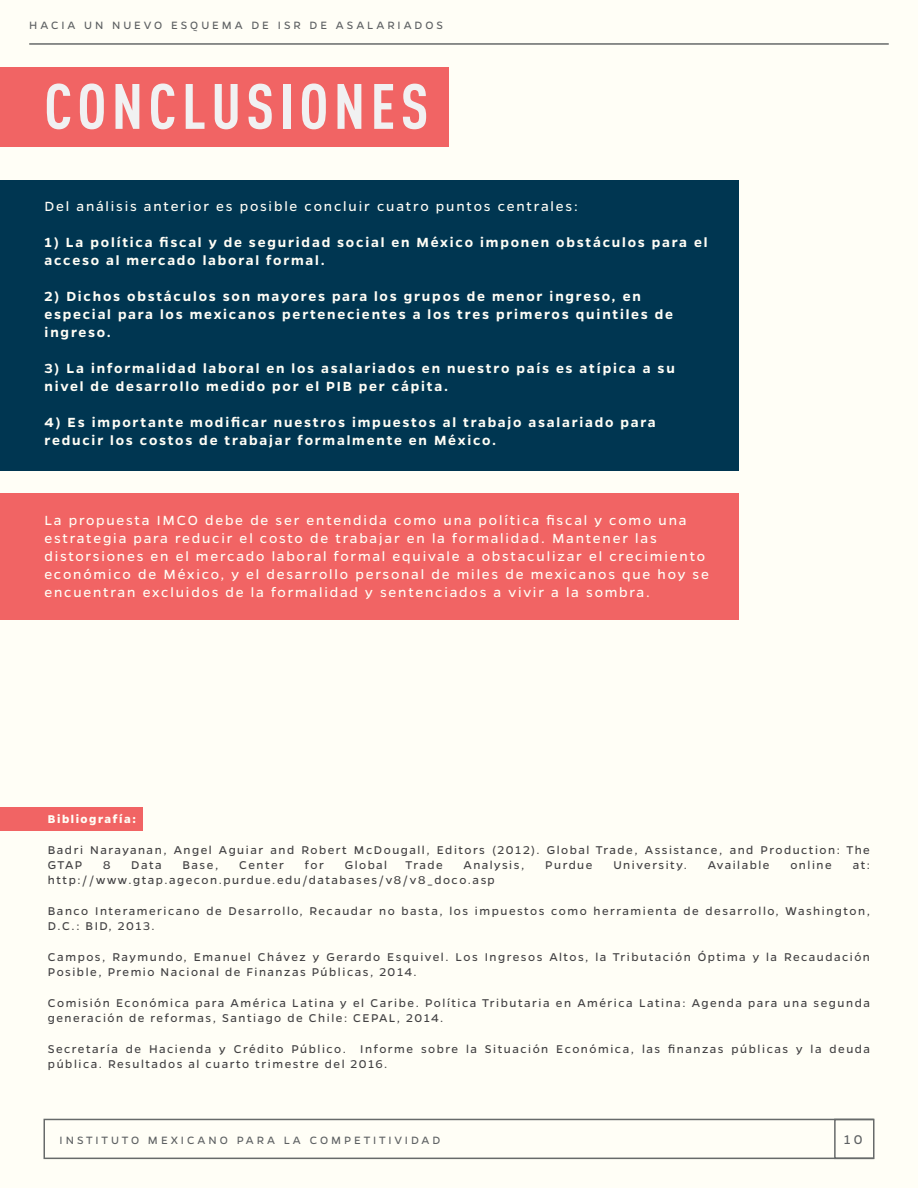
<style>
.page{position:relative;width:918px;height:1188px;background:#fffef6}
.page>*{position:absolute;margin:0;border:0;box-sizing:border-box;transform-origin:0 0}
.t1{font:700 63px "DIN Cond";letter-spacing:.085em;color:#f1f1f2}
.t2{font:600 15px/18px "Gentona";letter-spacing:.12em;color:#fffef6}
.t3{font:15px/18px "Gentona";letter-spacing:.12em;color:#fffef6}
.t4{font:14.25px "Gentona";color:#5e6163}
.t5{font:12.75px/15.3px "Gentona";letter-spacing:.12em;color:#414042}
.t6{font:700 12.75px "Gentona";letter-spacing:.125em;color:#fffef6}
.t7{font:12px "Gentona";letter-spacing:.245em;color:#5e6163}
</style>
<div class="page">
<div style="left:0;top:180px;width:739px;height:291px;background:#003651"></div>
<div style="left:0;top:493px;width:739px;height:127px;background:#f16464"></div>
<hr style="left:29px;top:43px;width:860px;height:2px;background:#676a6a">
<div style="left:44px;top:1119px;width:830px;height:40px;border:2px solid #676a6a"></div>
<div style="left:834px;top:1119px;width:40px;height:40px;border:2px solid #676a6a"></div>
<div style="left:0;top:808px;width:143px;height:23px;background:#f16464"></div>
<div style="left:0;top:67px;width:448px;height:79px;background:#f16464"></div>
<p class="t7" style="left:29px;top:18px;width:415px">HACIA UN NUEVO ESQUEMA DE ISR DE ASALARIADOS</p>
<h1 class="t1" style="left:44px;top:68px;width:386px">CONCLUSIONES</h1>
<p class="t3" style="left:45px;top:197px;width:535px">Del análisis anterior es posible concluir cuatro puntos centrales:</p>
<p class="t2" style="left:45px;top:233px;width:664px">1) La política fiscal y de seguridad social en México imponen obstáculos para el acceso al mercado laboral formal.</p>
<p class="t2" style="left:45px;top:287px;width:630px">2) Dichos obstáculos son mayores para los grupos de menor ingreso, en especial para los mexicanos pertenecientes a los tres primeros quintiles de ingreso.</p>
<p class="t2" style="left:45px;top:359px;width:632px">3) La informalidad laboral en los asalariados en nuestro país es atípica a su nivel de desarrollo medido por el PIB per cápita.</p>
<p class="t2" style="left:45px;top:413px;width:613px">4) Es importante modificar nuestros impuestos al trabajo asalariado para reducir los costos de trabajar formalmente en México.</p>
<p class="t3" style="left:44px;top:511px;width:666px">La propuesta IMCO debe de ser entendida como una política fiscal y como una estrategia para reducir el costo de trabajar en la formalidad. Mantener las distorsiones en el mercado laboral formal equivale a obstaculizar el crecimiento económico de México, y el desarrollo personal de miles de mexicanos que hoy se encuentran excluidos de la formalidad y sentenciados a vivir a la sombra.</p>
<p class="t6" style="left:48px;top:812px;width:89px">Bibliografía:</p>
<p class="t5" style="left:48px;top:842px;width:823px">Badri Narayanan, Angel Aguiar and Robert McDougall, Editors (2012). Global Trade, Assistance, and Production: The<br>GTAP</p>
<p class="t5" style="left:103px;top:857px;width:9px">8</p>
<p class="t5" style="left:131px;top:857px;width:32px">Data</p>
<p class="t5" style="left:183px;top:857px;width:37px">Base,</p>
<p class="t5" style="left:239px;top:857px;width:46px">Center</p>
<p class="t5" style="left:305px;top:857px;width:20px">for</p>
<p class="t5" style="left:345px;top:857px;width:44px">Global</p>
<p class="t5" style="left:406px;top:857px;width:39px">Trade</p>
<p class="t5" style="left:464px;top:857px;width:62px">Analysis,</p>
<p class="t5" style="left:545px;top:857px;width:49px">Purdue</p>
<p class="t5" style="left:613px;top:857px;width:75px">University.</p>
<p class="t5" style="left:708px;top:857px;width:63px">Available</p>
<p class="t5" style="left:790px;top:857px;width:43px">online</p>
<p class="t5" style="left:853px;top:857px;width:19px">at:</p>
<p class="t5" style="left:48px;top:873px;width:448px">http://www.gtap.agecon.purdue.edu/databases/v8/v8_doco.asp</p>
<p class="t5" style="left:48px;top:903px;width:823px">Banco Interamericano de Desarrollo, Recaudar no basta, los impuestos como herramienta de desarrollo, Washington,<br>D.C.: BID, 2013.</p>
<p class="t5" style="left:48px;top:949px;width:824px">Campos, Raymundo, Emanuel Chávez y Gerardo Esquivel. Los Ingresos Altos, la Tributación Óptima y la Recaudación<br>Posible, Premio Nacional de Finanzas Públicas, 2014.</p>
<p class="t5" style="left:48px;top:995px;width:823px">Comisión Económica para América Latina y el Caribe. Política Tributaria en América Latina: Agenda para una segunda generación de reformas, Santiago de Chile: CEPAL, 2014.</p>
<p class="t5" style="left:48px;top:1041px;width:824px">Secretaría de Hacienda y Crédito Público. Informe sobre la Situación Económica, las finanzas públicas y la deuda pública. Resultados al cuarto trimestre del 2016.</p>
<p class="t7" style="left:60px;top:1134px;width:382px">INSTITUTO MEXICANO PARA LA COMPETITIVIDAD</p>
<p class="t4" style="left:844px;top:1132px;width:20px">10</p>
</div>
